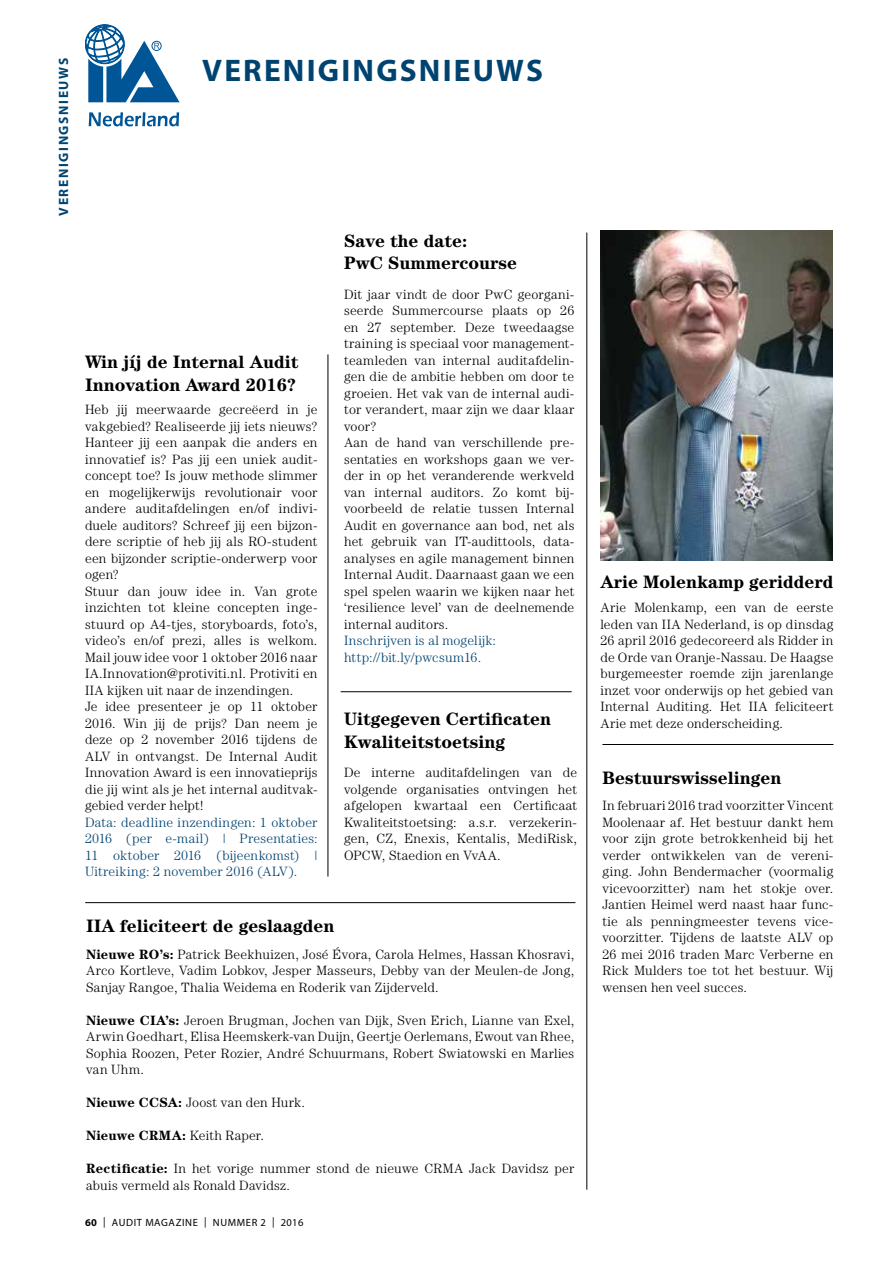
<style>
.page{position:relative;width:893px;height:1263px;background:#fff}
.page>*{position:absolute;margin:0;border:0;box-sizing:border-box;transform-origin:0 0}
.t1{font:700 31.35px "Myriad Pro";letter-spacing:.07em;color:#004371}
.t2{font:700 18px/22.5px "Century LT";color:#000}
.t3{font:300 13.5px/16.5px "Century LT";letter-spacing:.015em;color:#000;text-align:justify}
.t4{font:300 13.5px/16.5px "Century LT";letter-spacing:.01em;color:#004371;text-align:justify}
.t5{font:700 13.5px "Century LT";letter-spacing:.005em;color:#000}
.t6{font:700 13.5px "Myriad Pro";letter-spacing:.12em;color:#004471}
.t7{font:10.5px "Myriad Pro";letter-spacing:.06em;color:#000}
.s1{font-weight:700}
.s2{font-weight:300}
</style>
<div class="page">
<svg style="left:89px;top:112px;width:90px;height:14px"></svg>
<svg style="left:85px;top:24px;width:95px;height:78px"></svg>
<div style="left:152px;top:41px;width:9px;height:10px;border:1px solid #005597;border-radius:50%"></div>
<hr style="left:586px;top:233px;width:1px;height:957px;background:#000">
<hr style="left:328px;top:354px;width:1px;height:522px;background:#000">
<hr style="left:85px;top:902px;width:490px;height:1px;background:#000">
<img style="left:600px;top:230px;width:232px;height:330px">
<hr style="left:341px;top:691px;width:231px;height:1px;background:#000">
<hr style="left:602px;top:744px;width:231px;height:1px;background:#000">
<p class="t6" style="left:55px;top:216px;width:159px;rotate:-90deg">VERENIGINGSNIEUWS</p>
<h1 class="t1" style="left:202px;top:50px;width:342px">VERENIGINGSNIEUWS</h1>
<h2 class="t2" style="left:85px;top:350px;width:215px">Win jíj de Internal Audit<br>Innovation Award 2016?</h2>
<p class="t3" style="left:85px;top:401px;width:234px;text-align:left">Heb jij meerwaarde gecreëerd in je vakgebied? Realiseerde jij iets nieuws?<br>Hanteer jij een aanpak die anders en innovatief is? Pas jij een uniek audit&shy;concept toe? Is jouw methode slimmer en mogelijkerwijs revolutionair voor andere auditafdelingen en/of indivi&shy;duele auditors? Schreef jij een bijzon&shy;dere scriptie of heb jij als RO-student een bijzonder scriptie-onderwerp voor ogen?<br>Stuur dan jouw idee in. Van grote inzichten tot kleine concepten inge&shy;stuurd op A4-tjes, storyboards, foto’s, video’s en/of prezi, alles is welkom.<br>Mail jouw idee voor 1 oktober 2016 naar IA.Innovation@protiviti.nl. Protiviti en IIA kijken uit naar de inzendingen.<br>Je idee presenteer je op 11 oktober 2016. Win jij de prijs? Dan neem je deze op 2 november 2016 tijdens de ALV in ontvangst. De Internal Audit Innovation Award is een innovatieprijs die jij wint als je het internal auditvak&shy;gebied verder helpt!</p>
<p class="t4" style="left:85px;top:813px;width:234px">Data: deadline inzendingen: 1 oktober 2016 (per e-mail) | Presentaties:<br>11 oktober 2016 (bijeenkomst) | Uitreiking: 2 november 2016 (ALV).</p>
<h2 class="t2" style="left:344px;top:229px;width:175px">Save the date:<br>PwC Summercourse</h2>
<p class="t3" style="left:344px;top:285px;width:232px;text-align:left">Dit jaar vindt de door PwC georgani&shy;seerde Summercourse plaats op 26 en 27 september. Deze tweedaagse training is speciaal voor management&shy;teamleden van internal auditafdelin&shy;gen die de ambitie hebben om door te groeien. Het vak van de internal audi&shy;tor verandert, maar zijn we daar klaar voor?<br>Aan de hand van verschillende pre&shy;sentaties en workshops gaan we ver&shy;der in op het veranderende werkveld van internal auditors. Zo komt bij&shy;voorbeeld de relatie tussen Internal Audit en governance aan bod, net als het gebruik van IT-audittools, data&shy;analyses en agile management binnen Internal Audit. Daarnaast gaan we een spel spelen waarin we kijken naar het ‘resilience level’ van de deelnemende internal auditors.</p>
<p class="t4" style="left:344px;top:632px;width:153px">Inschrijven is al mogelijk: http://bit.ly/pwcsum16.</p>
<h2 class="t2" style="left:344px;top:707px;width:209px">Uitgegeven Certificaten<br>Kwaliteitstoetsing</h2>
<p class="t3" style="left:344px;top:764px;width:235px">De interne auditafdelingen van de volgende organisaties ontvingen het afgelopen kwartaal een Certificaat Kwaliteitstoetsing: a.s.r. verzekerin&shy;gen, CZ, Enexis, Kentalis, MediRisk, OPCW, Staedion en VvAA.</p>
<h2 class="t2" style="left:86px;top:914px;width:250px">IIA feliciteert de geslaagden</h2>
<p class="t3" style="left:86px;top:945px;width:490px"><span class="s1">Nieuwe RO’s:</span> Patrick Beekhuizen, José Évora, Carola Helmes, Hassan Khosravi, Arco Kortleve, Vadim Lobkov, Jesper Masseurs, Debby van der Meulen-de Jong, Sanjay Rangoe, Thalia Weidema en Roderik van Zijderveld.</p>
<p class="t3" style="left:86px;top:1011px;width:490px"><span class="s1">Nieuwe CIA’s:</span> Jeroen Brugman, Jochen van Dijk, Sven Erich, Lianne van Exel, Arwin Goedhart, Elisa Heemskerk-van Duijn, Geertje Oerlemans, Ewout van Rhee, Sophia Roozen, Peter Rozier, André Schuurmans, Robert Swiatowski en Marlies van Uhm.</p>
<p class="t3" style="left:86px;top:1094px;width:220px"><span class="s1">Nieuwe CCSA:</span> Joost van den Hurk.</p>
<p class="t5" style="left:86px;top:1127px;width:179px">Nieuwe CRMA: <span class="s2">Keith Raper.</span></p>
<p class="t3" style="left:86px;top:1160px;width:490px"><span class="s1">Rectificatie:</span> In het vorige nummer stond de nieuwe CRMA Jack Davidsz per abuis vermeld als Ronald Davidsz.</p>
<p class="t7" style="left:85px;top:1216px;width:220px"><span class="s1">60</span> | AUDIT MAGAZINE | NUMMER 2 | 2016</p>
<h2 class="t2" style="left:600px;top:570px;width:234px">Arie Molenkamp geridderd</h2>
<p class="t3" style="left:600px;top:599px;width:235px">Arie Molenkamp, een van de eerste leden van IIA Nederland, is op dinsdag 26 april 2016 gedecoreerd als Ridder in de Orde van Oranje-Nassau. De Haagse burgemeester roemde zijn jarenlange inzet voor onderwijs op het gebied van Internal Auditing. Het IIA feliciteert Arie met deze onderscheiding.</p>
<h2 class="t2" style="left:602px;top:767px;width:180px">Bestuurswisselingen</h2>
<p class="t3" style="left:602px;top:797px;width:233px">In februari 2016 trad voorzitter Vincent Moolenaar af. Het bestuur dankt hem voor zijn grote betrokkenheid bij het verder ontwikkelen van de vereni&shy;ging. John Bendermacher (voormalig vicevoorzitter) nam het stokje over.<br>Jantien Heimel werd naast haar func&shy;tie als penningmeester tevens vice&shy;voorzitter. Tijdens de laatste ALV op 26 mei 2016 traden Marc Verberne en Rick Mulders toe tot het bestuur. Wij wensen hen veel succes.</p>
</div>
